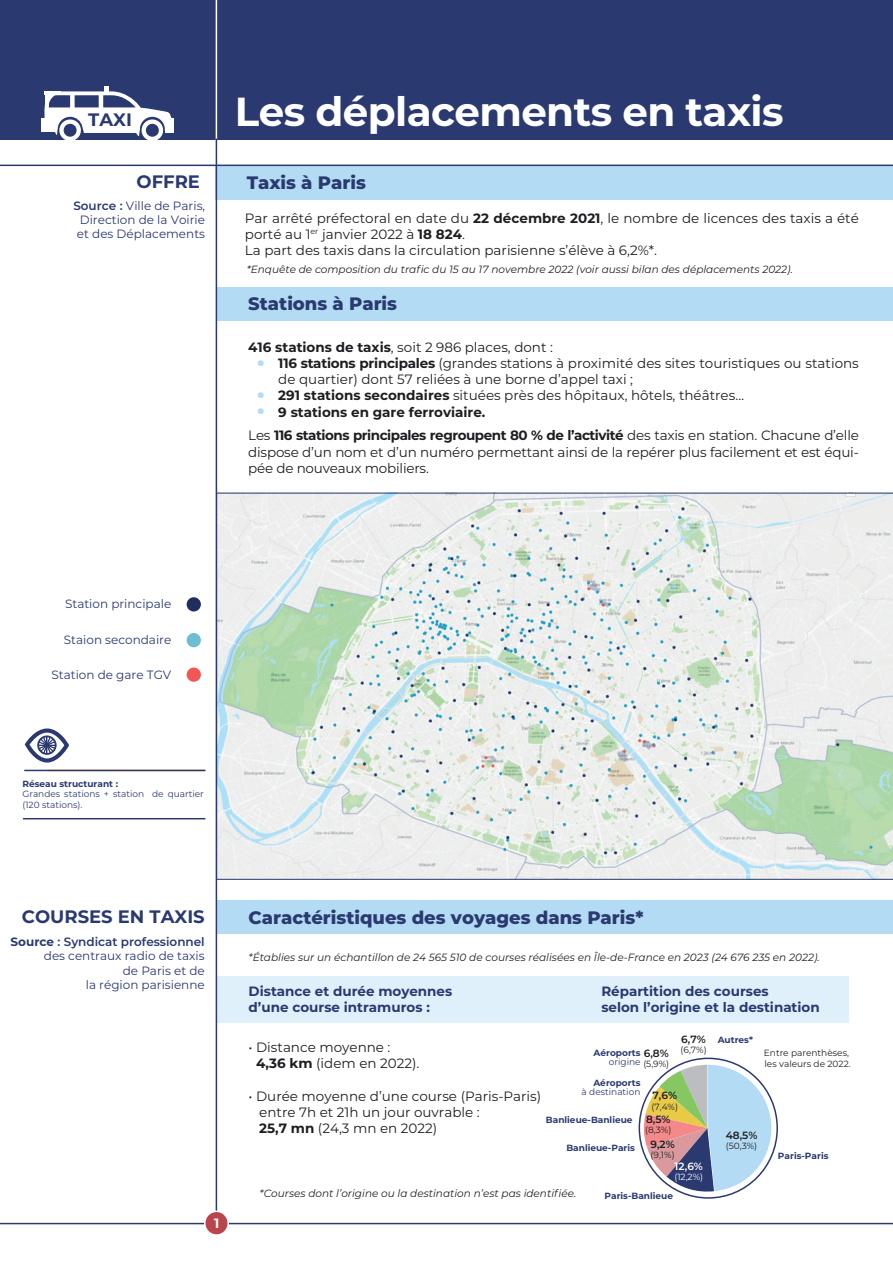
<style>
.page{position:relative;width:893px;height:1263px;background:#fff}
.page>*{position:absolute;margin:0;border:0;box-sizing:border-box;transform-origin:0 0}
.t1{font:700 40.5px "Montserrat";letter-spacing:-.015em;color:#fff}
.t2{font:800 18px "Montserrat";color:#2a3970}
.t3{font:700 18px "Montserrat";color:#2a3970}
.t4{font:13.5px/16.2px "Montserrat";color:#1d1e22}
.t5{font:700 13.5px/16.2px "Montserrat";color:#2a3970}
.t6{font:13.5px/15.9px "Arial Narrow";color:#b3dbf3}
.t7{font:700 13.5px "Montserrat";color:#fff}
.t8{font:12px/14.4px "Montserrat";color:#2a3970;text-align:center}
.t9{font:italic 10.5px "Montserrat";color:#231f20}
.t10{font:600 10.5px "Montserrat";color:#1d1e22}
.t11{font:600 10.5px "Montserrat";color:#fff}
.t12{font:700 9px "Montserrat";color:#2a3970}
.t13{font:9px/10.5px "Montserrat";color:#1d1e22}
.t14{font:9px/10.8px "Montserrat";color:#2a3970}
.t15{font:9px "Montserrat";color:#fff}
.s1{font-weight:600}
.s2{font-weight:700}
</style>
<div class="page">
<div style="left:217px;top:976px;width:632px;height:47px;background:#e0f0fa"></div>
<div style="left:217px;top:287px;width:676px;height:34px;background:#b3dbf3"></div>
<div style="left:218px;top:900px;width:675px;height:34px;background:#b3dbf3"></div>
<div style="left:216px;top:166px;width:677px;height:34px;background:#b3dbf3"></div>
<hr style="left:0;top:1223px;width:893px;height:1px;background:#2a3970">
<div style="left:0;top:0;width:893px;height:140px;background:#2a3970"></div>
<hr style="left:0;top:165px;width:893px;height:1px;background:#2a3970">
<hr style="left:216px;top:0;width:1px;height:140px;background:#fff">
<hr style="left:23px;top:818px;width:182px;height:1px;background:#2a3970">
<hr style="left:25px;top:770px;width:180px;height:1px;background:#2a3970">
<svg style="left:25px;top:728px;width:44px;height:34px"></svg>
<hr style="left:216px;top:139px;width:1px;height:1084px;background:#2a3970">
<div style="left:205px;top:1211px;width:23px;height:24px;background:#ba464d;border-radius:50%"></div>
<div style="left:204px;top:1210px;width:25px;height:26px;border:2px solid #fff;border-radius:50%"></div>
<div style="left:187px;top:597px;width:14px;height:14px;background:#1f2d5f;border-radius:50%"></div>
<div style="left:187px;top:633px;width:14px;height:14px;background:#6dbdd3;border-radius:50%"></div>
<div style="left:187px;top:667px;width:14px;height:15px;background:#f05755;border-radius:50%"></div>
<svg style="left:643px;top:1065px;width:128px;height:128px"></svg>
<svg style="left:42px;top:86px;width:132px;height:54px"></svg>
<svg style="left:217px;top:493px;width:676px;height:387px"></svg>
<h2 class="t3" style="left:88px;top:107px;width:45px">TAXI</h2>
<h2 class="t3" style="left:136px;top:168px;width:65px">OFFRE</h2>
<p class="t8" style="left:73px;top:198px;width:133px"><span class="s1">Source :</span> Ville de Paris,<br>Direction de la Voirie et des Déplacements</p>
<h1 class="t1" style="left:235px;top:82px;width:550px">Les déplacements en taxis</h1>
<h2 class="t2" style="left:247px;top:170px;width:121px">Taxis à Paris</h2>
<p class="t4" style="left:245px;top:209px;width:615px">Par arrêté préfectoral en date du <span class="s2">22 décembre 2021</span>, le nombre de licences des taxis a été porté au 1<sup>er</sup> janvier 2022 à <span class="s2">18 824</span>.<br>La part des taxis dans la circulation parisienne s’élève à 6,2%*.</p>
<p class="t9" style="left:247px;top:262px;width:548px">*Enquête de composition du trafic du 15 au 17 novembre 2022 (voir aussi bilan des déplacements 2022).</p>
<h2 class="t2" style="left:248px;top:291px;width:150px">Stations à Paris</h2>
<p class="t4" style="left:278px;top:338px;width:582px;text-indent:-30px"><span class="s2">416 stations de taxis</span>, soit 2 986 places, dont :<br><span class="s2">116 stations principales</span> (grandes stations à proximité des sites touristiques ou stations de quartier) dont 57 reliées à une borne d’appel taxi ;<br><span class="s2">291 stations secondaires</span> situées près des hôpitaux, hôtels, théâtres…<br><span class="s2">9 stations en gare ferroviaire.</span></p>
<p class="t4" style="left:248px;top:427px;width:612px;text-align:justify">Les <span class="s2">116 stations principales regroupent 80 % de l’activité</span> des taxis en station. Chacune d’elle dispose d’un nom et d’un numéro permettant ainsi de la repérer plus facilement et est équi&shy;pée de nouveaux mobiliers.</p>
<p class="t6" style="left:257px;top:354px;width:10px">●</p>
<p class="t6" style="left:257px;top:386px;width:10px">● ●</p>
<p class="t8" style="left:65px;top:596px;width:108px">Station principale</p>
<p class="t8" style="left:64px;top:632px;width:109px">Staion secondaire</p>
<p class="t8" style="left:51px;top:667px;width:121px">Station de gare TGV</p>
<p class="t12" style="left:22px;top:777px;width:97px">Réseau structurant :</p>
<p class="t14" style="left:22px;top:788px;width:183px">Grandes stations + station de quartier (120 stations).</p>
<h2 class="t3" style="left:22px;top:904px;width:184px">COURSES EN TAXIS</h2>
<p class="t8" style="left:11px;top:934px;width:196px;text-align:right"><span class="s2">Source</span> <span class="s1">: Syndicat professionnel </span>des centraux radio de taxis<br>de Paris et de<br>la région parisienne</p>
<p class="t7" style="left:214px;top:1213px;width:7px">1</p>
<h2 class="t2" style="left:249px;top:904px;width:396px">Caractéristiques des voyages dans Paris*</h2>
<p class="t9" style="left:249px;top:950px;width:573px">*Établies sur un échantillon de 24 565 510 de courses réalisées en Île-de-France en 2023 (24 676 235 en 2022).</p>
<p class="t5" style="left:249px;top:982px;width:205px">Distance et durée moyennes d’une course intramuros :</p>
<p class="t5" style="left:601px;top:982px;width:220px">Répartition des courses<br>selon l’origine et la destination</p>
<p class="t10" style="left:681px;top:1032px;width:26px">6,7%</p>
<p class="t13" style="left:681px;top:1044px;width:28px">(6,7%)</p>
<p class="t12" style="left:718px;top:1033px;width:37px">Autres*</p>
<p class="t4" style="left:256px;top:1039px;width:165px;text-indent:-8px">• Distance moyenne :<br><span class="s2">4,36 km</span> (idem en 2022).</p>
<p class="t4" style="left:259px;top:1087px;width:284px;text-indent:-11px">• Durée moyenne d’une course (Paris-Paris) entre 7h et 21h un jour ouvrable :<br><span class="s2">25,7 mn</span> (24,3 mn en 2022)</p>
<p class="t12" style="left:594px;top:1046px;width:49px">Aéroports</p>
<p class="t14" style="left:609px;top:1056px;width:33px">origine</p>
<p class="t13" style="left:764px;top:1047px;width:88px">Entre parenthèses, les valeurs de 2022.</p>
<p class="t10" style="left:644px;top:1046px;width:27px">6,8%</p>
<p class="t13" style="left:643px;top:1058px;width:27px">(5,9%)</p>
<p class="t12" style="left:593px;top:1076px;width:49px">Aéroports</p>
<p class="t14" style="left:582px;top:1086px;width:60px">à destination</p>
<p class="t10" style="left:652px;top:1088px;width:26px">7,6%</p>
<p class="t13" style="left:651px;top:1101px;width:28px">(7,4%)</p>
<p class="t10" style="left:646px;top:1111px;width:26px">8,5%</p>
<p class="t13" style="left:645px;top:1124px;width:28px">(8,3%)</p>
<p class="t12" style="left:546px;top:1113px;width:88px">Banlieue-Banlieue</p>
<p class="t10" style="left:726px;top:1127px;width:33px">48,5%</p>
<p class="t10" style="left:650px;top:1137px;width:26px">9,2%</p>
<p class="t13" style="left:726px;top:1140px;width:33px">(50,3%)</p>
<p class="t13" style="left:651px;top:1150px;width:26px">(9,1%)</p>
<p class="t11" style="left:675px;top:1158px;width:30px">12,6%</p>
<p class="t15" style="left:674px;top:1171px;width:30px">(12,2%)</p>
<p class="t12" style="left:566px;top:1141px;width:70px">Banlieue-Paris</p>
<p class="t12" style="left:778px;top:1149px;width:52px">Paris-Paris</p>
<p class="t9" style="left:260px;top:1186px;width:318px">*Courses dont l’origine ou la destination n’est pas identifiée.</p>
<p class="t12" style="left:605px;top:1189px;width:70px">Paris-Banlieue</p>
</div>
